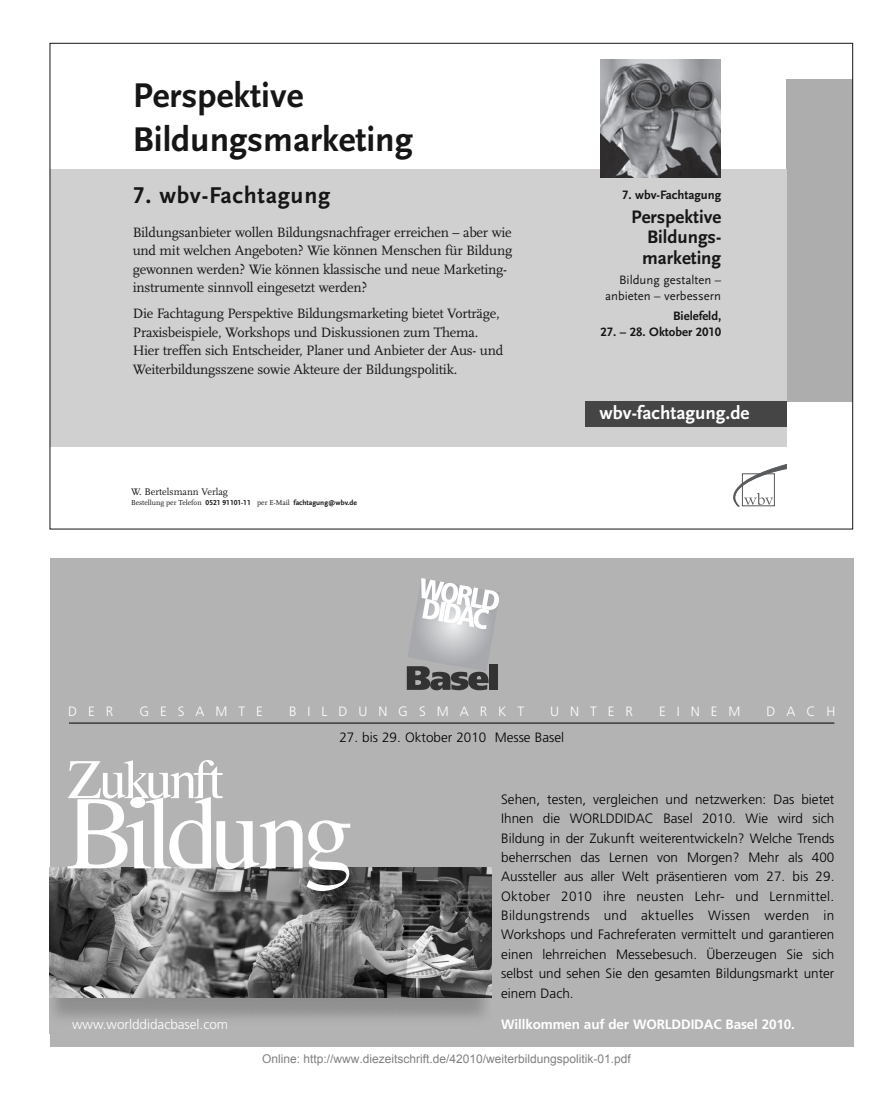
<style>
.page{position:relative;width:893px;height:1106px;background:#fff}
.page>*{position:absolute;margin:0;border:0;box-sizing:border-box;transform-origin:0 0}
.t1{font:104.4px "Hard Times";letter-spacing:-.06em;color:#fff}
.t2{font:55.8px "Hard Times";letter-spacing:-.05em;color:#fff}
.t3{font:700 35.85px/44.4px "Scala Sans LF";color:#161616}
.t4{font:700 23.85px "Scala Sans LF";letter-spacing:.03em;color:#161616}
.t5{font:700 19.05px "Scala Sans";color:#fff}
.t6{font:700 18.9px/20.4px "Scala Sans LF";color:#161616;text-align:justify}
.t7{font:14.1px/18.5px "Scala LF";letter-spacing:-.015em;color:#161616}
.t8{font:300 13.5px/19.4px "Frutiger";color:#000;text-align:justify}
.t9{font:300 13.5px "Frutiger";letter-spacing:.81em;color:#fff}
.t10{font:700 13.5px "Frutiger";letter-spacing:-.01em;color:#fff}
.t11{font:300 13.5px "Frutiger";color:#fff}
.t12{font:700 12.75px "Scala Sans LF";color:#161616}
.t13{font:12.75px/16.4px "Scala Sans LF";color:#161616;text-align:right}
.t14{font:12px "Arial";color:#808080}
.t15{font:10.05px "Scala LF";color:#161616}
.t16{font:7.5px "Scala LF";color:#161616}
.s1{font-family:"Scala Sans LF";font-weight:700}
</style>
<div class="page">
<div style="left:786px;top:80px;width:67px;height:322px;background:#adadad"></div>
<div style="left:50px;top:169px;width:736px;height:277px;background:#d0d0d0"></div>
<svg style="left:734px;top:464px;width:52px;height:42px"></svg>
<div style="left:585px;top:401px;width:201px;height:26px;background:#454545"></div>
<img style="left:600px;top:60px;width:121px;height:117px">
<svg style="left:50px;top:558px;width:803px;height:488px;background:#a7a7a7"></svg>
<h3 class="t3" style="left:133px;top:74px;width:282px">Perspektive<br>Bildungsmarketing</h3>
<h3 class="t4" style="left:133px;top:183px;width:199px">7. wbv-Fachtagung</h3>
<p class="t7" style="left:133px;top:223px;width:381px">Bildungsanbieter wollen Bildungsnachfrager erreichen – aber wie und mit welchen Angeboten? Wie können Menschen für Bildung gewonnen werden? Wie können klassische und neue Marketing&shy;instrumente sinnvoll eingesetzt werden?</p>
<p class="t7" style="left:133px;top:304px;width:372px">Die Fachtagung Perspektive Bildungsmarketing bietet Vorträge, Praxisbeispiele, Workshops und Diskussionen zum Thema.<br>Hier treffen sich Entscheider, Planer und Anbieter der Aus- und Weiterbildungsszene sowie Akteure der Bildungspolitik.</p>
<p class="t15" style="left:131px;top:486px;width:99px">W. Bertelsmann Verlag</p>
<p class="t16" style="left:131px;top:498px;width:227px">Bestellung per Telefon <span class="s1">0521 91101-11</span> per E-Mail <span class="s1">fachtagung@wbv.de</span></p>
<p class="t12" style="left:622px;top:188px;width:101px">7. wbv-Fachtagung</p>
<h3 class="t6" style="left:642px;top:207px;width:81px;text-indent:-11px">Perspektive Bildungs&shy;marketing</h3>
<p class="t13" style="left:605px;top:272px;width:118px">Bildung gestalten – anbieten – verbessern</p>
<p class="t12" style="left:673px;top:309px;width:50px">Bielefeld,</p>
<p class="t12" style="left:601px;top:325px;width:122px">27. – 28. Oktober 2010</p>
<h3 class="t5" style="left:600px;top:403px;width:151px">wbv-fachtagung.de</h3>
<p class="t9" style="left:68px;top:703px;width:47px">DER</p>
<p class="t9" style="left:139px;top:703px;width:125px">GESAMTE</p>
<p class="t9" style="left:289px;top:703px;width:237px">BILDUNGSMARKT</p>
<p class="t9" style="left:550px;top:703px;width:84px">UNTER</p>
<p class="t9" style="left:659px;top:703px;width:83px">EINEM</p>
<p class="t9" style="left:766px;top:703px;width:70px">DACH</p>
<p class="t8" style="left:339px;top:727px;width:226px">27. bis 29. Oktober 2010 Messe Basel</p>
<h2 class="t2" style="left:68px;top:746px;width:158px">Zukunft</h2>
<h1 class="t1" style="left:66px;top:771px;width:289px">Bildung</h1>
<p class="t8" style="left:501px;top:789px;width:335px">Sehen, testen, vergleichen und netzwerken: Das bietet Ihnen die WORLDDIDAC Basel 2010. Wie wird sich Bildung in der Zukunft weiterentwickeln? Welche Trends beherrschen das Lernen von Morgen? Mehr als 400<br>Aussteller aus aller Welt präsentieren vom 27. bis 29.<br>Oktober 2010 ihre neusten Lehr- und Lernmittel.<br>Bildungstrends und aktuelles Wissen werden in Workshops und Fachreferaten vermittelt und garantieren einen lehrreichen Messebesuch. Überzeugen Sie sich selbst und sehen Sie den gesamten Bildungsmarkt unter einem Dach.</p>
<p class="t11" style="left:72px;top:1017px;width:158px">www.worlddidacbasel.com</p>
<p class="t10" style="left:501px;top:1016px;width:295px">Willkommen auf der WORLDDIDAC Basel 2010.</p>
<p class="t14" style="left:262px;top:1050px;width:370px">Online: http://www.diezeitschrift.de/42010/weiterbildungspolitik-01.pdf</p>
</div>
